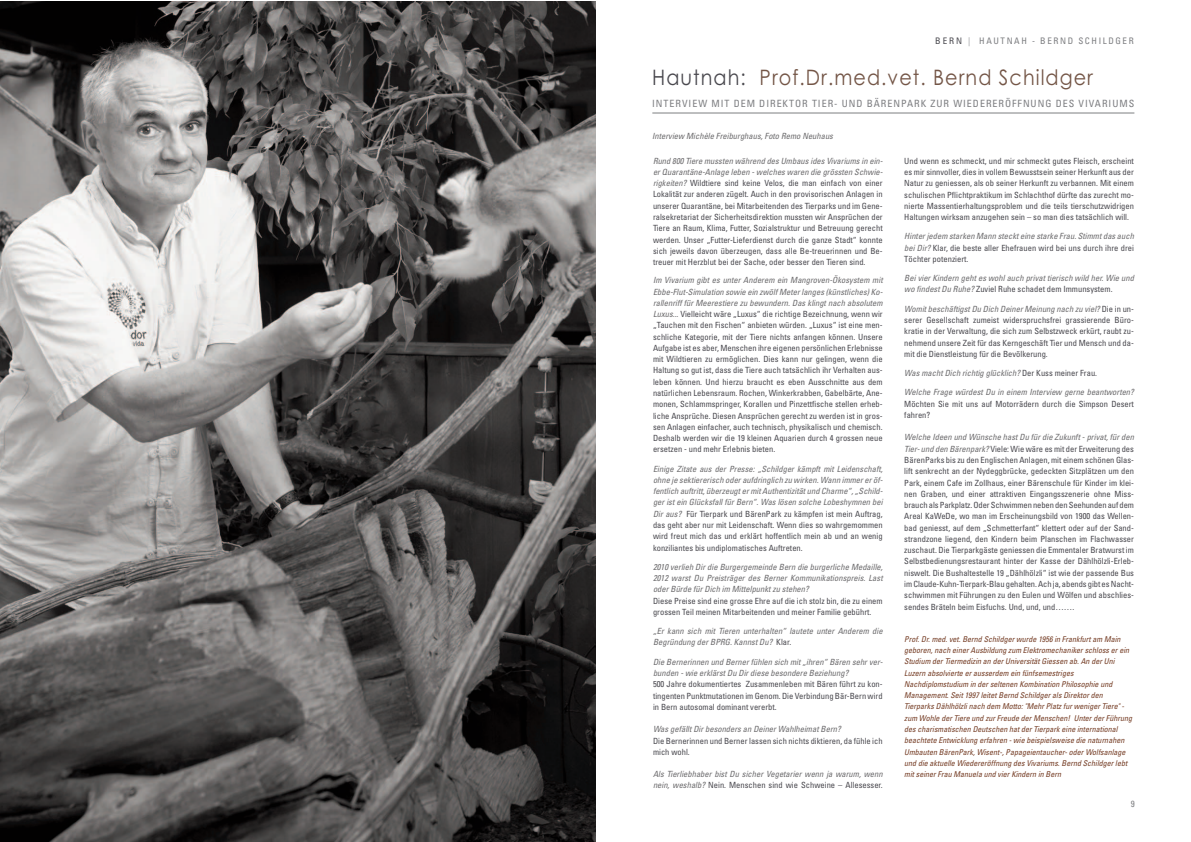
<style>
.page{position:relative;width:1191px;height:842px;background:#fff}
.page>*{position:absolute;margin:0;border:0;box-sizing:border-box;transform-origin:0 0}
.t1{font:21.3px "Century Gothic";letter-spacing:.055em;color:#745647;scale:.9 1}
.t2{font:condensed 10px "Univers LT";letter-spacing:.1em;color:#7d7e81}
.t3{font:condensed 9px "Univers LT";letter-spacing:.18em;color:#7d7e81}
.t4{font:condensed 8.5px/11.3px "Univers LT";color:#4a494f;text-align:justify}
.t5{font:italic condensed 8.5px/11.3px "Univers LT";color:#6c6b6d}
.t6{font:italic condensed 8px/11.3px "Univers LT";color:#753d25}
.s1{color:#4a494f}
.s2{color:#959699}
.s3{font-style:italic;color:#6c6b6d}
.s4{font-style:normal;color:#4a494f}
</style>
<div class="page">
<img style="left:0;top:1px;width:595px;height:841px">
<hr style="left:652px;top:113px;width:482px;height:1px;background:#7d7e81">
<p class="t3" style="left:935px;top:38px;width:200px"><span class="s1">BERN</span> <span class="s2">|</span> HAUTNAH - BERND SCHILDGER</p>
<h1 class="t1" style="left:652px;top:69px;width:491px"><span class="s1">Hautnah:</span> Prof.Dr.med.vet. Bernd Schildger</h1>
<p class="t2" style="left:652px;top:100px;width:483px">INTERVIEW MIT DEM DIREKTOR TIER- UND BÄRENPARK ZUR WIEDERERÖFFNUNG DES VIVARIUMS</p>
<p class="t5" style="left:652px;top:131px;width:182px">Interview Michèle Freiburghaus, Foto Remo Neuhaus</p>
<p class="t4" style="left:653px;top:156px;width:231px"><span class="s3">Rund 800 Tiere mussten während des Umbaus ides Vivariums in ein&shy;er Quarantäne-Anlage leben - welches waren die grössten Schwie&shy;rigkeiten?</span> Wildtiere sind keine Velos, die man einfach von einer Lokalität zur anderen zügelt. Auch in den provisorischen Anlagen in unserer Quarantäne, bei Mitarbeitenden des Tierparks und im Gene&shy;ralsekretariat der Sicherheitsdirektion mussten wir Ansprüchen der Tiere an Raum, Klima, Futter, Sozialstruktur und Betreuung gerecht werden. Unser „Futter-Lieferdienst durch die ganze Stadt“ konnte sich jeweils davon überzeugen, dass alle Be-treuerinnen und Be&shy;treuer mit Herzblut bei der Sache, oder besser den Tieren sind.</p>
<p class="t4" style="left:653px;top:275px;width:231px"><span class="s3">Im Vivarium gibt es unter Anderem ein Mangroven-Ökosystem mit Ebbe-Flut-Simulation sowie ein zwölf Meter langes (künstliches) Ko&shy;rallenriff für Meerestiere zu bewundern. Das klingt nach absolutem Luxus...</span> Vielleicht wäre „Luxus“ die richtige Bezeichnung, wenn wir „Tauchen mit den Fischen“ anbieten würden. „Luxus“ ist eine men&shy;schliche Kategorie, mit der Tiere nichts anfangen können. Unsere Aufgabe ist es aber, Menschen ihre eigenen persönlichen Erlebnisse mit Wildtieren zu ermöglichen. Dies kann nur gelingen, wenn die Haltung so gut ist, dass die Tiere auch tatsächlich ihr Verhalten aus&shy;leben können. Und hierzu braucht es eben Ausschnitte aus dem natürlichen Lebensraum. Rochen, Winkerkrabben, Gabelbärte, Ane&shy;monen, Schlammspringer, Korallen und Pinzettfische stellen erheb&shy;liche Ansprüche. Diesen Ansprüchen gerecht zu werden ist in gros&shy;sen Anlagen einfacher, auch technisch, physikalisch und chemisch.<br>Deshalb werden wir die 19 kleinen Aquarien durch 4 grossen neue ersetzen - und mehr Erlebnis bieten.</p>
<p class="t5" style="left:653px;top:464px;width:231px;text-align:justify">Einige Zitate aus der Presse: „Schildger kämpft mit Leidenschaft, ohne je sektiererisch oder aufdringlich zu wirken. Wann immer er öf&shy;fentlich auftritt, überzeugt er mit Authentizität und Charme“, „Schild&shy;ger ist ein Glücksfall für Bern“. Was lösen solche Lobeshymnen bei Dir aus? <span class="s4">Für Tierpark und BärenPark zu kämpfen ist mein Auftrag, das geht aber nur mit Leidenschaft. Wenn dies so wahrgemommen wird freut mich das und erklärt hoffentlich mein ab und an wenig konziliantes bis undiplomatisches Auftreten.</span></p>
<p class="t5" style="left:653px;top:562px;width:231px;text-align:justify">2010 verlieh Dir die Burgergemeinde Bern die burgerliche Medaille, 2012 warst Du Preisträger des Berner Kommunikationspreis. Last oder Bürde für Dich im Mittelpunkt zu stehen?</p>
<p class="t4" style="left:653px;top:596px;width:231px">Diese Preise sind eine grosse Ehre auf die ich stolz bin, die zu einem grossen Teil meinen Mitarbeitenden und meiner Familie gebührt.</p>
<p class="t5" style="left:653px;top:626px;width:231px">„Er kann sich mit Tieren unterhalten“ lautete unter Anderem die<br>Begründung der BPRG. Kannst Du? <span class="s4">Klar.</span></p>
<p class="t5" style="left:653px;top:657px;width:231px">Die Bernerinnen und Berner fühlen sich mit „ihren“ Bären sehr ver&shy;bunden - wie erklärst Du Dir diese besondere Beziehung?</p>
<p class="t4" style="left:653px;top:679px;width:231px">500 Jahre dokumentiertes Zusammenleben mit Bären führt zu kon&shy;tingenten Punktmutationen im Genom. Die Verbindung Bär-Bern wird in Bern autosomal dominant vererbt.</p>
<p class="t5" style="left:653px;top:724px;width:189px">Was gefällt Dir besonders an Deiner Wahlheimat Bern?</p>
<p class="t4" style="left:653px;top:736px;width:231px">Die Bernerinnen und Berner lassen sich nichts diktieren, da fühle ich mich wohl.</p>
<p class="t5" style="left:653px;top:769px;width:231px">Als Tierliebhaber bist Du sicher Vegetarier wenn ja warum, wenn nein, weshalb? <span class="s4">Nein. Menschen sind wie Schweine – Allesesser.</span></p>
<p class="t4" style="left:904px;top:156px;width:231px">Und wenn es schmeckt, und mir schmeckt gutes Fleisch, erscheint es mir sinnvoller, dies in vollem Bewusstsein seiner Herkunft aus der Natur zu geniessen, als ob seiner Herkunft zu verbannen. Mit einem schulischen Pflichtpraktikum im Schlachthof dürfte das zurecht mo&shy;nierte Massentierhaltungsproblem und die teils tierschutzwidrigen Haltungen wirksam anzugehen sein – so man dies tatsächlich will.</p>
<p class="t4" style="left:904px;top:231px;width:231px"><span class="s3">Hinter jedem starken Mann steckt eine starke Frau. Stimmt das auch bei Dir?</span> Klar, die beste aller Ehefrauen wird bei uns durch ihre drei Töchter potenziert.</p>
<p class="t5" style="left:904px;top:273px;width:231px">Bei vier Kindern geht es wohl auch privat tierisch wild her. Wie und wo findest Du Ruhe? <span class="s4">Zuviel Ruhe schadet dem Immunsystem.</span></p>
<p class="t4" style="left:904px;top:304px;width:231px"><span class="s3">Womit beschäftigst Du Dich Deiner Meinung nach zu viel?</span> Die in un&shy;serer Gesellschaft zumeist widerspruchsfrei grassierende Büro&shy;kratie in der Verwaltung, die sich zum Selbstzweck erkürt, raubt zu&shy;nehmend unsere Zeit für das Kerngeschäft Tier und Mensch und da&shy;mit die Dienstleistung für die Bevölkerung.</p>
<p class="t5" style="left:904px;top:368px;width:194px">Was macht Dich richtig glücklich? <span class="s4">Der Kuss meiner Frau.</span></p>
<p class="t5" style="left:904px;top:387px;width:231px">Welche Frage würdest Du in einem Interview gerne beantworten?</p>
<p class="t4" style="left:904px;top:399px;width:231px">Möchten Sie mit uns auf Motorrädern durch die Simpson Desert fahren?</p>
<p class="t4" style="left:904px;top:432px;width:231px"><span class="s3">Welche Ideen und Wünsche hast Du für die Zukunft - privat, für den Tier- und den Bärenpark?</span> Viele: Wie wäre es mit der Erweiterung des BärenParks bis zu den Englischen Anlagen, mit einem schönen Glas&shy;lift senkrecht an der Nydeggbrücke, gedeckten Sitzplätzen um den Park, einem Cafe im Zollhaus, einer Bärenschule für Kinder im klei&shy;nen Graben, und einer attraktiven Eingangsszenerie ohne Miss&shy;brauch als Parkplatz. Oder Schwimmen neben den Seehunden auf dem Areal KaWeDe, wo man im Erscheinungsbild von 1900 das Wellen&shy;bad geniesst, auf dem „Schmetterfant“ klettert oder auf der Sand&shy;strandzone liegend, den Kindern beim Planschen im Flachwasser zuschaut. Die Tierparkgäste geniessen die Emmentaler Bratwurst im Selbstbedienungsrestaurant hinter der Kasse der Dählhölzli-Erleb&shy;niswelt. Die Bushaltestelle 19 „Dählhölzli“ ist wie der passende Bus im Claude-Kuhn-Tierpark-Blau gehalten. Ach ja, abends gibt es Nacht&shy;schwimmen mit Führungen zu den Eulen und Wölfen und abschlies&shy;sendes Bräteln beim Eisfuchs. Und, und, und…….</p>
<p class="t6" style="left:904px;top:634px;width:229px">Prof. Dr. med. vet. Bernd Schildger wurde 1956 in Frankfurt am Main geboren, nach einer Ausbildung zum Elektromechaniker schloss er ein Studium der Tiermedizin an der Universität Giessen ab. An der Uni Luzern absolvierte er ausserdem ein fünfsemestriges Nachdiplomstudium in der seltenen Kombination Philosophie und Management. Seit 1997 leitet Bernd Schildger als Direktor den Tierparks Dählhölzli nach dem Motto: "Mehr Platz fur weniger Tiere" - zum Wohle der Tiere und zur Freude der Menschen! Unter der Führung des charismatischen Deutschen hat der Tierpark eine international beachtete Entwicklung erfahren - wie beispielsweise die naturnahen Umbauten BärenPark, Wisent-, Papageientaucher- oder Wolfsanlage und die aktuelle Wiedereröffnung des Vivariums. Bernd Schildger lebt mit seiner Frau Manuela und vier Kindern in Bern</p>
<p class="t3" style="left:1130px;top:800px;width:5px">9</p>
</div>
